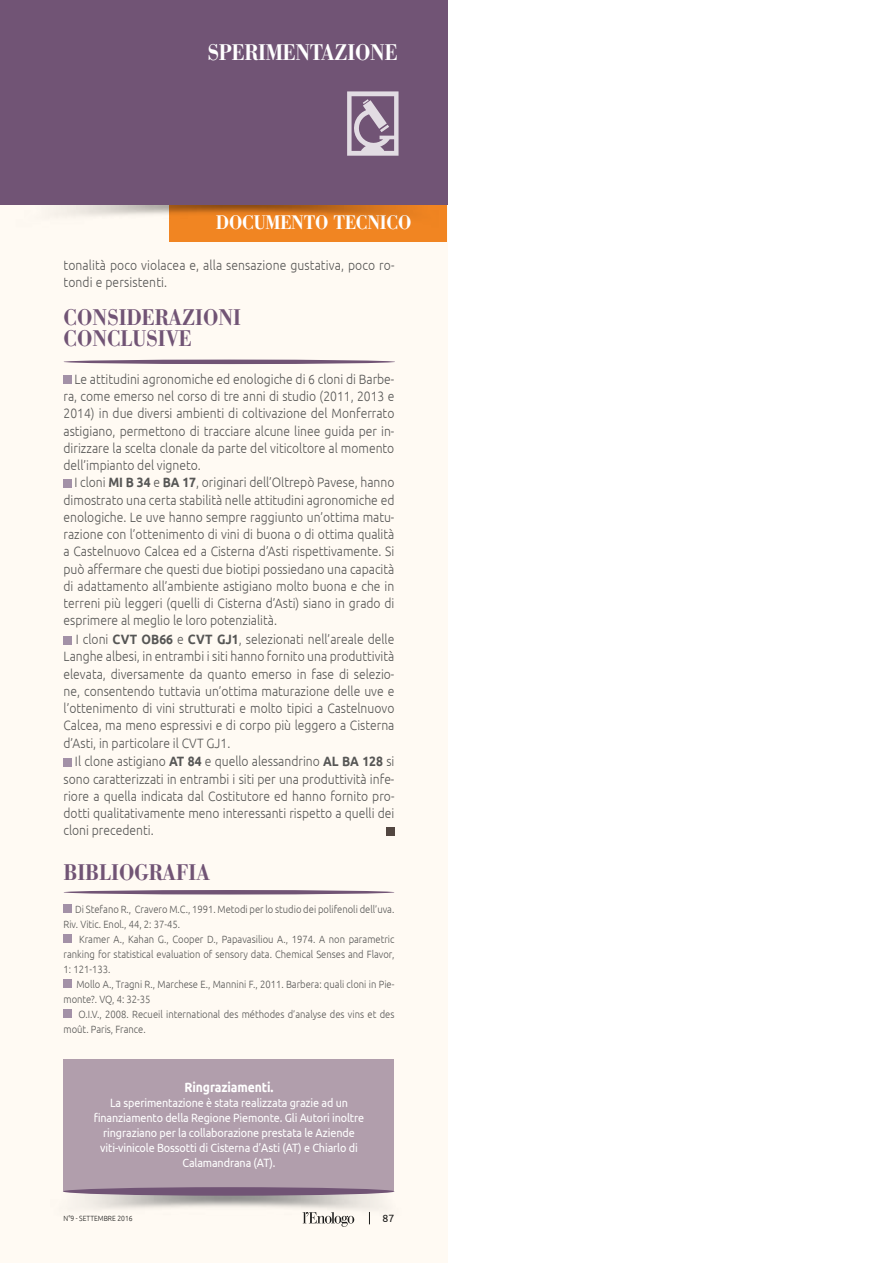
<style>
.page{position:relative;width:893px;height:1263px;background:#fff}
.page>*{position:absolute;margin:0;border:0;box-sizing:border-box;transform-origin:0 0}
.t1{font:500 22.5px/21px "AT Our Bodoni";color:#715475;scale:.9 1}
.t2{font:500 22.5px "AT Our Bodoni";letter-spacing:-.01em;color:#fff;scale:.9 1}
.t3{font:500 19.5px "AT Our Bodoni";letter-spacing:-.01em;color:#fff;scale:.9 1}
.t4{font:300 13.5px/17.2px "Ubuntu";color:#565655;text-align:justify;scale:.9 1}
.t5{font:700 13.5px "Ubuntu";letter-spacing:-.01em;color:#fff;scale:.9 1}
.t6{font:12px/15px "Ubuntu";letter-spacing:-.01em;color:#fff;text-align:center;scale:.9 1}
.t7{font:300 10.5px/15px "Ubuntu";color:#565655;scale:.9 1}
.t8{font:10.5px "Ubuntu";color:#1b1b1a}
.t9{font:300 7.5px "Ubuntu";color:#1b1b1a;scale:.9 1}
.s1{font-weight:700}
</style>
<div class="page">
<div style="left:0;top:0;width:447px;height:1263px;background:#fffaf3"></div>
<div style="left:170px;top:204px;width:277px;height:38px;background:#f18824"></div>
<img style="left:0;top:204px;width:446px;height:27px">
<div style="left:0;top:0;width:447px;height:204px;background:#715475"></div>
<svg style="left:347px;top:91px;width:52px;height:65px"></svg>
<div style="left:64px;top:1059px;width:330px;height:131px;background:#b19eac"></div>
<hr style="left:64px;top:360px;width:331px;height:4px;background:#715475;border-radius:50%">
<div style="left:64px;top:376px;width:8px;height:8px;background:#a391a7"></div>
<div style="left:64px;top:479px;width:8px;height:8px;background:#a391a7"></div>
<div style="left:64px;top:636px;width:8px;height:8px;background:#a391a7"></div>
<div style="left:64px;top:758px;width:8px;height:8px;background:#a391a7"></div>
<div style="left:386px;top:827px;width:8px;height:8px;background:#524640"></div>
<svg style="left:64px;top:890px;width:330px;height:4px"></svg>
<div style="left:64px;top:904px;width:8px;height:9px;background:#a391a7"></div>
<div style="left:64px;top:934px;width:8px;height:9px;background:#a391a7"></div>
<div style="left:64px;top:979px;width:8px;height:9px;background:#a391a7"></div>
<div style="left:64px;top:1009px;width:8px;height:9px;background:#a391a7"></div>
<img style="left:65px;top:1191px;width:330px;height:34px">
<div style="left:63px;top:1187px;width:331px;height:9px;background:#715475;border-radius:50%"></div>
<h1 class="t2" style="left:208px;top:38px;width:213px">SPERIMENTAZIONE</h1>
<h2 class="t3" style="left:216px;top:211px;width:219px">DOCUMENTO TECNICO</h2>
<p class="t4" style="left:64px;top:256px;width:369px">tonalità poco violacea e, alla sensazione gustativa, poco ro&shy;tondi e persistenti.</p>
<h1 class="t1" style="left:64px;top:307px;width:199px">CONSIDERAZIONI<br>CONCLUSIVE</h1>
<p class="t4" style="left:64px;top:370px;width:369px;text-indent:11px">Le attitudini agronomiche ed enologiche di 6 cloni di Barbe&shy;ra, come emerso nel corso di tre anni di studio (2011, 2013 e 2014) in due diversi ambienti di coltivazione del Monferrato astigiano, permettono di tracciare alcune linee guida per in&shy;dirizzare la scelta clonale da parte del viticoltore al momento dell’impianto del vigneto.</p>
<p class="t4" style="left:64px;top:474px;width:369px;text-indent:11px">I cloni <span class="s1">MI B 34</span> e <span class="s1">BA 17</span>, originari dell’Oltrepò Pavese, hanno dimostrato una certa stabilità nelle attitudini agronomiche ed enologiche. Le uve hanno sempre raggiunto un’ottima matu&shy;razione con l’ottenimento di vini di buona o di ottima qualità a Castelnuovo Calcea ed a Cisterna d’Asti rispettivamente. Si può affermare che questi due biotipi possiedano una capacità di adattamento all’ambiente astigiano molto buona e che in terreni più leggeri (quelli di Cisterna d’Asti) siano in grado di esprimere al meglio le loro potenzialità.</p>
<p class="t4" style="left:64px;top:630px;width:369px;text-indent:12px">I cloni <span class="s1">CVT OB66</span> e <span class="s1">CVT GJ1</span>, selezionati nell’areale delle Langhe albesi, in entrambi i siti hanno fornito una produttività elevata, diversamente da quanto emerso in fase di selezio&shy;ne, consentendo tuttavia un’ottima maturazione delle uve e l’ottenimento di vini strutturati e molto tipici a Castelnuovo Calcea, ma meno espressivi e di corpo più leggero a Cisterna d’Asti, in particolare il CVT GJ1.</p>
<p class="t4" style="left:64px;top:753px;width:369px;text-indent:11px">Il clone astigiano <span class="s1">AT 84</span> e quello alessandrino <span class="s1">AL BA 128</span> si sono caratterizzati in entrambi i siti per una produttività infe&shy;riore a quella indicata dal Costitutore ed hanno fornito pro&shy;dotti qualitativamente meno interessanti rispetto a quelli dei cloni precedenti.</p>
<h1 class="t1" style="left:64px;top:862px;width:164px">BIBLIOGRAFIA</h1>
<p class="t7" style="left:64px;top:901px;width:369px;text-indent:12px">Di Stefano R., Cravero M.C., 1991. Metodi per lo studio dei polifenoli dell’uva.<br>Riv. Vitic. Enol., 44, 2: 37-45.</p>
<p class="t7" style="left:64px;top:931px;width:369px;text-align:justify;text-indent:15px">Kramer A., Kahan G., Cooper D., Papavasiliou A., 1974. A non parametric ranking for statistical evaluation of sensory data. Chemical Senses and Flavor, 1: 121-133.</p>
<p class="t7" style="left:64px;top:976px;width:369px;text-indent:13px">Mollo A., Tragni R., Marchese E., Mannini F., 2011. Barbera: quali cloni in Pie&shy;monte?. VQ, 4: 32-35</p>
<p class="t7" style="left:64px;top:1006px;width:369px;text-indent:15px">O.I.V., 2008. Recueil international des méthodes d’analyse des vins et des moût. Paris, France.</p>
<p class="t5" style="left:185px;top:1079px;width:100px">Ringraziamenti.</p>
<p class="t6" style="left:94px;top:1094px;width:302px">La sperimentazione è stata realizzata grazie ad un finanziamento della Regione Piemonte. Gli Autori inoltre ringraziano per la collaborazione prestata le Aziende viti-vinicole Bossotti di Cisterna d’Asti (AT) e Chiarlo di Calamandrana (AT).</p>
<p class="t9" style="left:64px;top:1214px;width:78px">N°9 - SETTEMBRE 2016</p>
<p class="t8" style="left:383px;top:1212px;width:13px">87</p>
</div>
